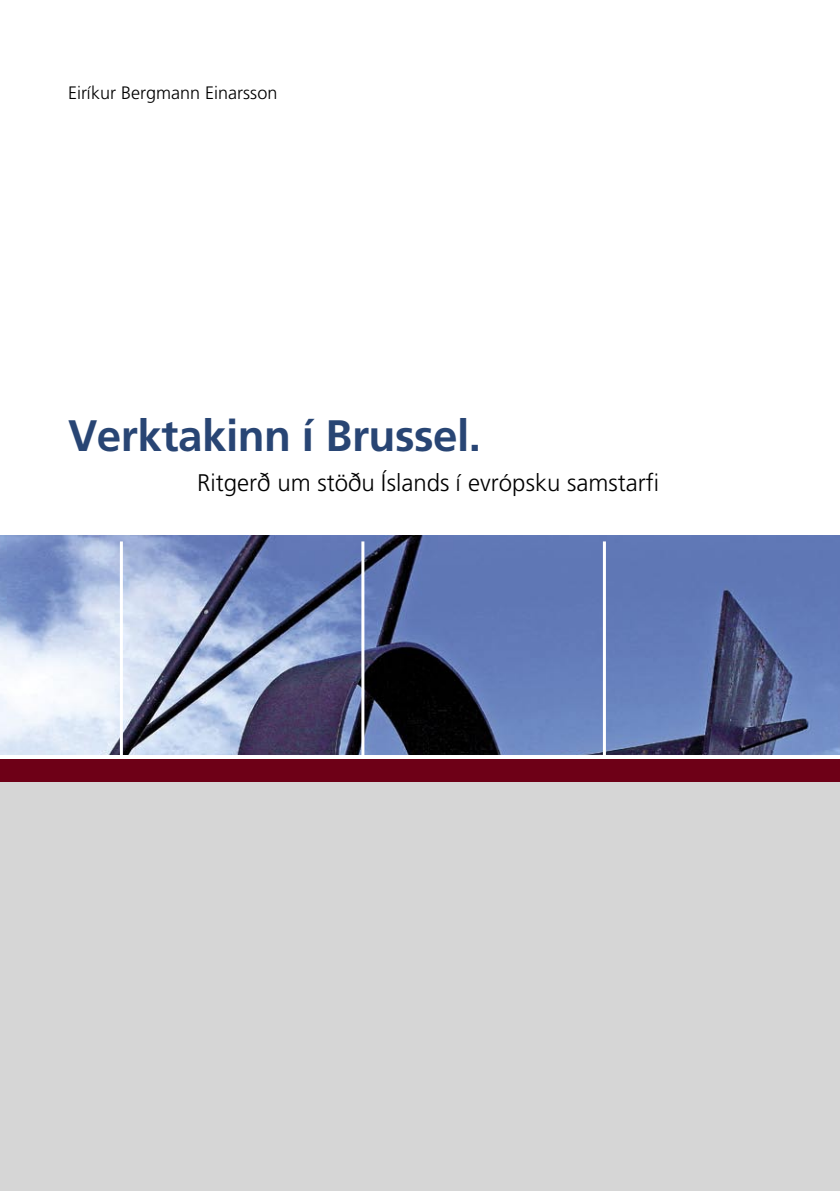
<style>
.page{position:relative;width:840px;height:1191px;background:#fff}
.page>*{position:absolute;margin:0;border:0;box-sizing:border-box;transform-origin:0 0}
.t1{font:700 44px "Frutiger";letter-spacing:-.01em;color:#284574}
.t2{font:300 24px "Frutiger";color:#000}
.t3{font:300 18px "Frutiger";color:#000}
</style>
<div class="page">
<img style="left:0;top:535px;width:839px;height:219px">
<hr style="left:120px;top:541px;width:3px;height:224px;background:#fff">
<hr style="left:361px;top:541px;width:3px;height:222px;background:#fff">
<hr style="left:602px;top:541px;width:3px;height:224px;background:#fff">
<div style="left:0;top:774px;width:839px;height:417px;background:#d6d6d6"></div>
<div style="left:0;top:759px;width:839px;height:22px;background:#6e0017"></div>
<p class="t3" style="left:68px;top:83px;width:211px">Eiríkur Bergmann Einarsson</p>
<h1 class="t1" style="left:68px;top:410px;width:414px">Verktakinn í Brussel.</h1>
<p class="t2" style="left:197px;top:469px;width:463px">Ritgerð um stöðu Íslands í evrópsku samstarfi</p>
</div>
